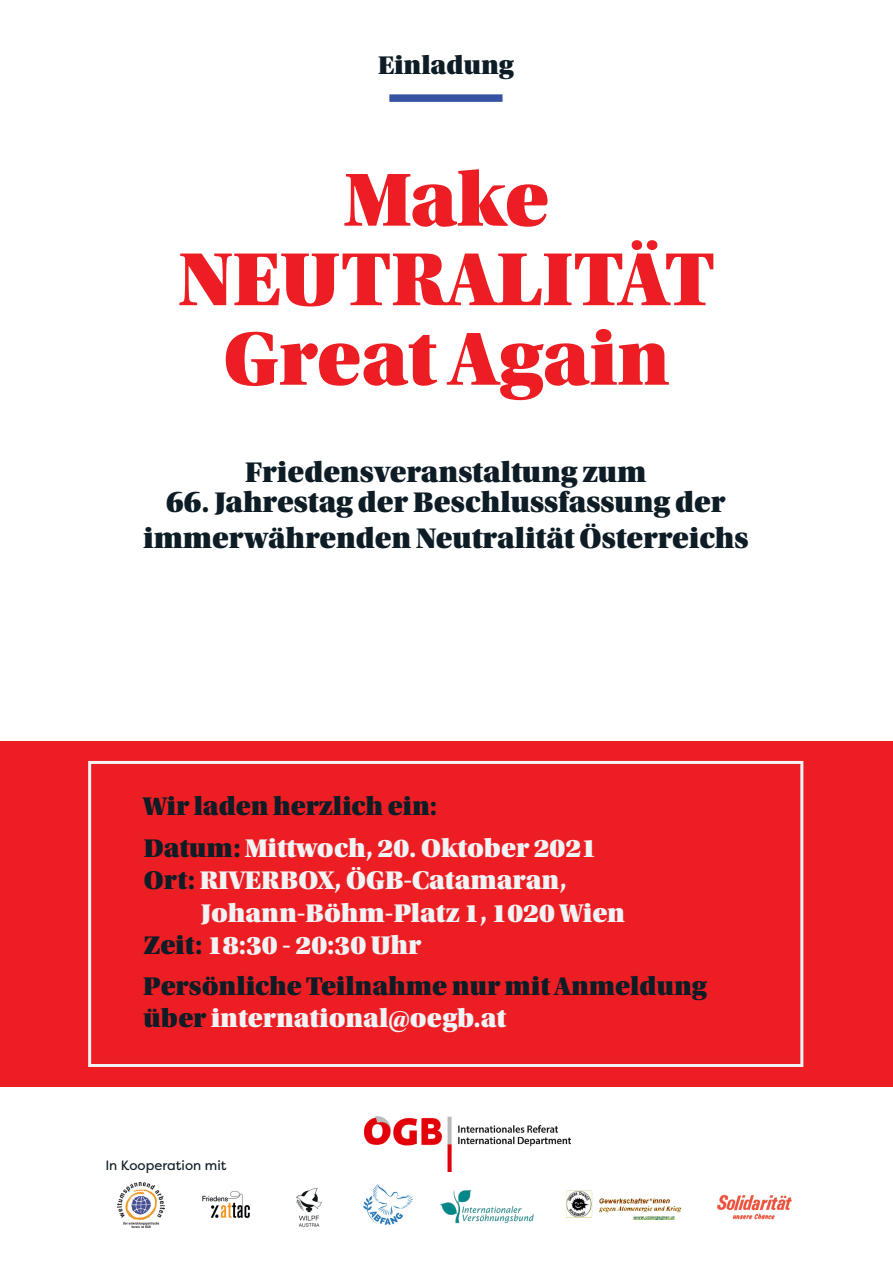
<style>
.page{position:relative;width:893px;height:1263px;background:#fff}
.page>*{position:absolute;margin:0;border:0;box-sizing:border-box;transform-origin:0 0}
.t1{font:79.5px/79.5px "Utopia Std Black Headline";color:#ed1d24;text-align:center}
.t2{font:30px/36px "Utopia Std Black Headline";color:#0d1c25;text-align:center}
.t3{font:27px/32.4px "Utopia Std Black Headline";color:#0d1c25}
.t4{font:27px "Utopia Std Black Headline";color:#f1f3f4}
.t5{font:13.5px "Filson Pro";color:#0d1c25}
.s1{color:#f1f3f4}
.s2{color:#0d1c25}
</style>
<div class="page">
<div style="left:389px;top:94px;width:114px;height:8px;background:#3753a4"></div>
<div style="left:0;top:741px;width:893px;height:346px;background:#ed1d24"></div>
<div style="left:88px;top:761px;width:715px;height:306px;border:3px solid #f1f3f4"></div>
<img style="left:364px;top:1116px;width:207px;height:56px">
<img style="left:717px;top:1195px;width:75px;height:25px">
<img style="left:440px;top:1189px;width:94px;height:34px">
<img style="left:566px;top:1190px;width:116px;height:30px">
<img style="left:117px;top:1183px;width:48px;height:45px">
<img style="left:296px;top:1188px;width:26px;height:39px">
<img style="left:202px;top:1190px;width:48px;height:28px">
<img style="left:364px;top:1184px;width:48px;height:41px">
<p class="t3" style="left:378px;top:49px;width:137px">Einladung</p>
<h1 class="t1" style="left:179px;top:162px;width:537px">Make<br>NEUTRALITÄT<br>Great Again</h1>
<p class="t2" style="left:245px;top:455px;width:403px">Friedensveranstaltung zum</p>
<p class="t2" style="left:143px;top:485px;width:607px">66. Jahrestag der Beschlussfassung der immerwährenden Neutralität Österreichs</p>
<p class="t3" style="left:143px;top:786px;width:455px;line-height:41.7px">Wir laden herzlich ein:<br>Datum: <span class="s1">Mittwoch, 20. Oktober 2021</span></p>
<p class="t4" style="left:144px;top:866px;width:424px"><span class="s2">Ort:</span> RIVERBOX, ÖGB-Catamaran,</p>
<p class="t4" style="left:201px;top:899px;width:426px">Johann-Böhm-Platz 1, 1020 Wien</p>
<p class="t4" style="left:144px;top:931px;width:279px"><span class="s2">Zeit:</span> 18:30 - 20:30 Uhr</p>
<p class="t3" style="left:143px;top:970px;width:565px">Persönliche Teilnahme nur mit Anmeldung über <span class="s1">international@oegb.at</span></p>
<p class="t5" style="left:105px;top:1156px;width:123px">In Kooperation mit</p>
</div>
